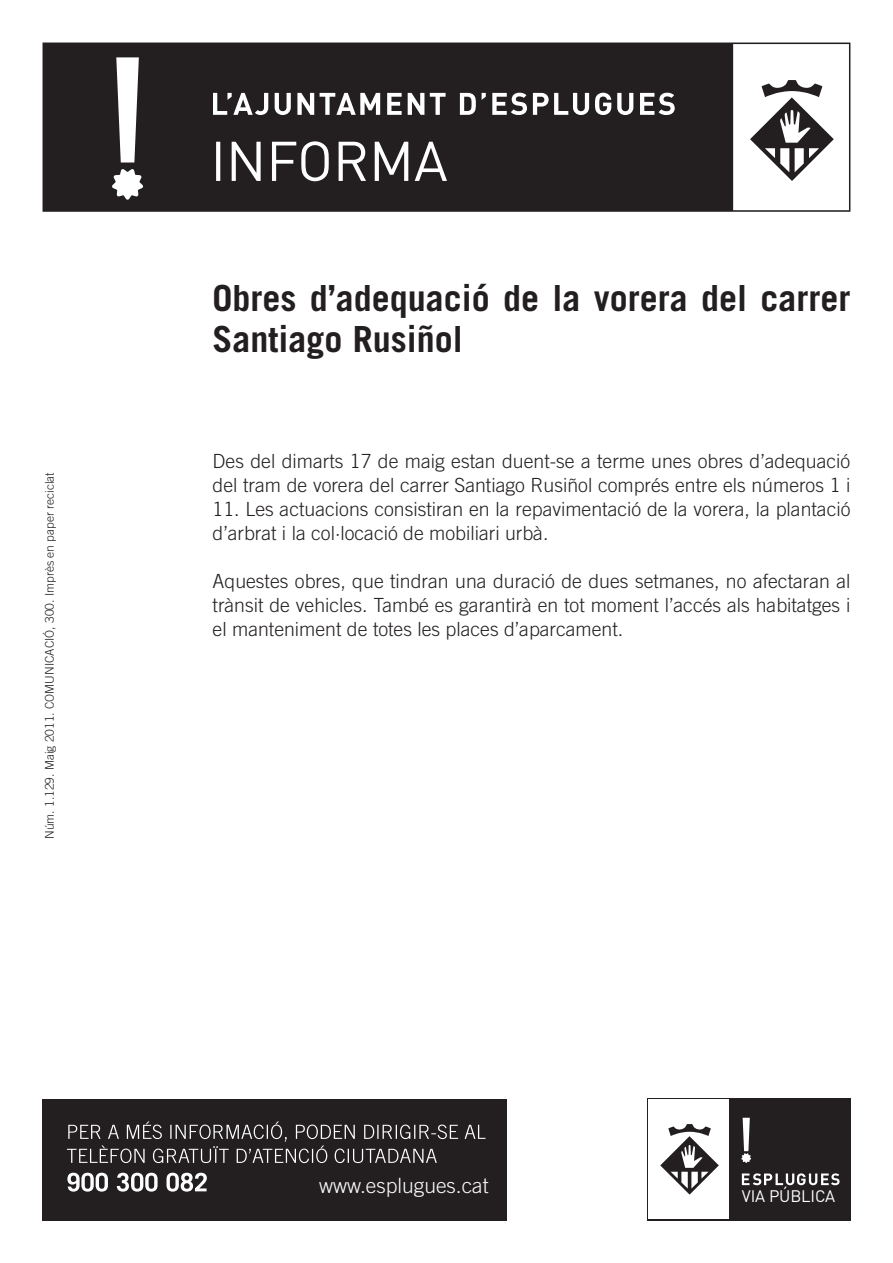
<style>
.page{position:relative;width:893px;height:1263px;background:#fff}
.page>*{position:absolute;margin:0;border:0;box-sizing:border-box;transform-origin:0 0}
.t1{font:700 36px/40.5px "Trade Gothic LT Com";color:#231f20}
.t2{font:300 21px "Trade Gothic LT Com";color:#fafafa}
.t3{font:300 19.5px/24px "Trade Gothic LT Com";color:#231f20}
.t4{font:16.5px "DIN";letter-spacing:-.01em;color:#fff}
.t5{font:300 12px "Trade Gothic LT Com";color:#231f20}
</style>
<div class="page">
<svg style="left:43px;top:43px;width:807px;height:169px;background:#433f40"></svg>
<svg style="left:216px;top:141px;width:231px;height:40px"></svg>
<svg style="left:213px;top:93px;width:462px;height:22px"></svg>
<svg style="left:112px;top:57px;width:32px;height:143px"></svg>
<div style="left:43px;top:1098px;width:464px;height:122px;background:#231f20"></div>
<svg style="left:67px;top:1173px;width:140px;height:18px"></svg>
<svg style="left:67px;top:1121px;width:418px;height:42px"></svg>
<div style="left:647px;top:1098px;width:203px;height:122px;background:#231f20"></div>
<div style="left:648px;top:1100px;width:81px;height:119px;background:#fff"></div>
<svg style="left:660px;top:1124px;width:59px;height:70px"></svg>
<svg style="left:741px;top:1118px;width:10px;height:45px"></svg>
<svg style="left:742px;top:1173px;width:97px;height:12px"></svg>
<p class="t5" style="left:43px;top:839px;width:368px;rotate:-90deg">Núm. 1.129. Maig 2011. COMUNICACIÓ, 300. Imprès en paper reciclat</p>
<p class="t1" style="left:213px;top:278px;width:639px">Obres d’adequació de la vorera del carrer<br>Santiago Rusiñol</p>
<p class="t3" style="left:213px;top:448px;width:639px">Des del dimarts 17 de maig estan duent-se a terme unes obres d’adequació del tram de vorera del carrer Santiago Rusiñol comprés entre els números 1 i</p>
<p class="t3" style="left:213px;top:496px;width:639px">11. Les actuacions consistiran en la repavimentació de la vorera, la plantació d’arbrat i la col·locació de mobiliari urbà.</p>
<p class="t3" style="left:213px;top:568px;width:639px;text-align:justify">Aquestes obres, que tindran una duració de dues setmanes, no afectaran al trànsit de vehicles. També es garantirà en tot moment l’accés als habitatges i el manteniment de totes les places d’aparcament.</p>
<p class="t2" style="left:319px;top:1173px;width:171px">www.esplugues.cat</p>
<p class="t4" style="left:742px;top:1186px;width:95px">VIA PÚBLICA</p>
</div>
